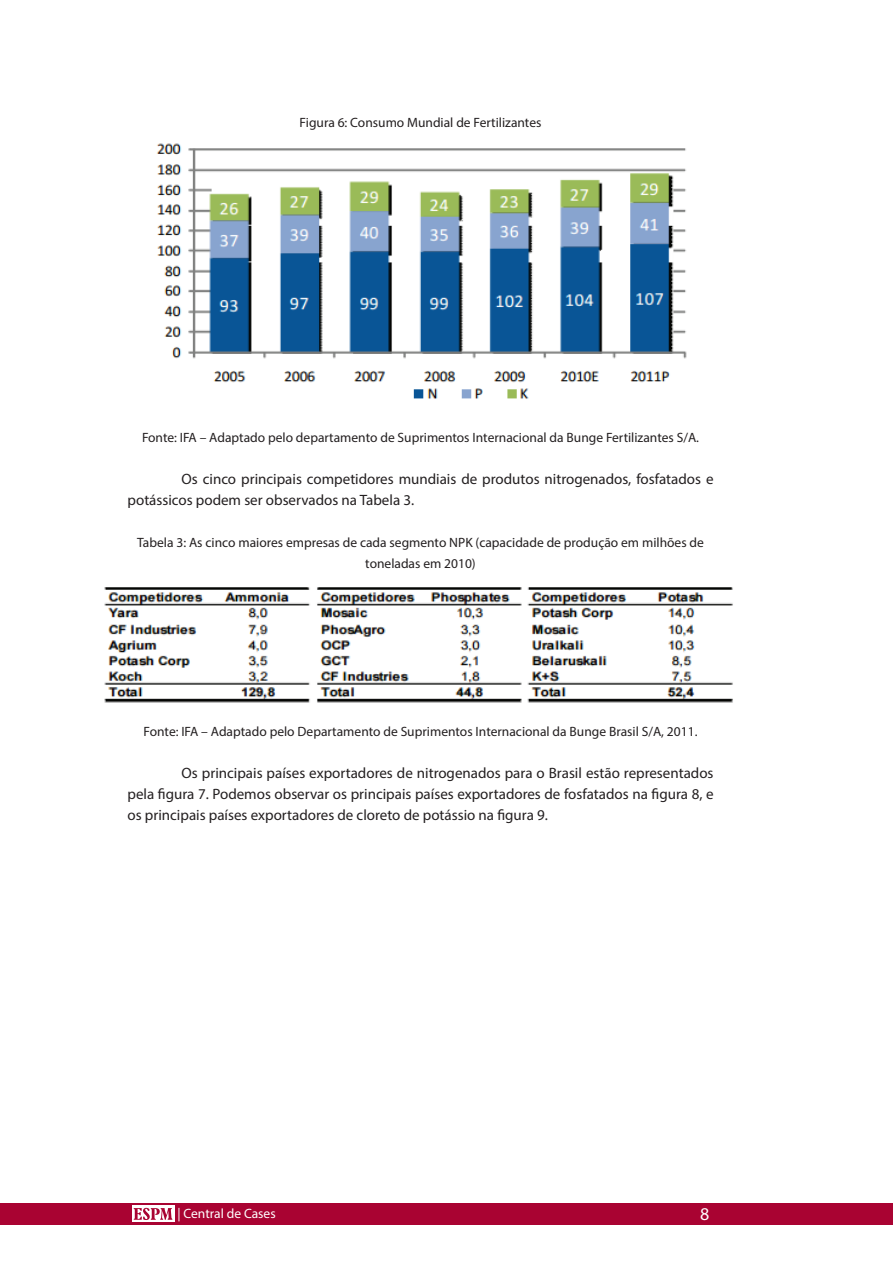
<style>
.page{position:relative;width:893px;height:1263px;background:#fff}
.page>*{position:absolute;margin:0;border:0;box-sizing:border-box;transform-origin:0 0}
.t1{font:18px "Myriad Pro";color:#fff}
.corpotexto{font:15px/21px "Myriad Pro";color:#231f20}
.corpotexto-2{font:13.5px/21px "Myriad Pro";color:#231f20;text-align:center}
.t2{font:13.5px "Myriad Pro";color:#fff}
</style>
<div class="page">
<div style="left:0;top:1203px;width:893px;height:22px;background:#a90332"></div>
<div style="left:132px;top:1206px;width:42px;height:16px;background:#fff"></div>
<svg style="left:134px;top:1208px;width:38px;height:12px"></svg>
<img style="left:156px;top:143px;width:531px;height:256px">
<img style="left:104px;top:587px;width:629px;height:116px">
<p class="corpotexto-2" style="left:300px;top:112px;width:243px">Figura 6: Consumo Mundial de Fertilizantes</p>
<p class="corpotexto-2" style="left:142px;top:427px;width:559px">Fonte: IFA – Adaptado pelo departamento de Suprimentos Internacional da Bunge Fertilizantes S/A.</p>
<p class="corpotexto" style="left:128px;top:469px;width:587px;text-indent:54px">Os cinco principais competidores mundiais de produtos nitrogenados, fosfatados e potássicos podem ser observados na Tabela 3.</p>
<p class="corpotexto-2" style="left:137px;top:532px;width:568px">Tabela 3: As cinco maiores empresas de cada segmento NPK (capacidade de produção em milhões de toneladas em 2010)</p>
<p class="corpotexto-2" style="left:144px;top:721px;width:555px">Fonte: IFA – Adaptado pelo Departamento de Suprimentos Internacional da Bunge Brasil S/A, 2011.</p>
<p class="corpotexto" style="left:128px;top:763px;width:587px;text-align:justify;text-indent:54px">Os principais países exportadores de nitrogenados para o Brasil estão representados pela figura 7. Podemos observar os principais países exportadores de fosfatados na figura 8, e os principais países exportadores de cloreto de potássio na figura 9.</p>
<p class="t2" style="left:177px;top:1205px;width:100px">| Central de Cases</p>
<p class="t1" style="left:700px;top:1203px;width:11px">8</p>
</div>
